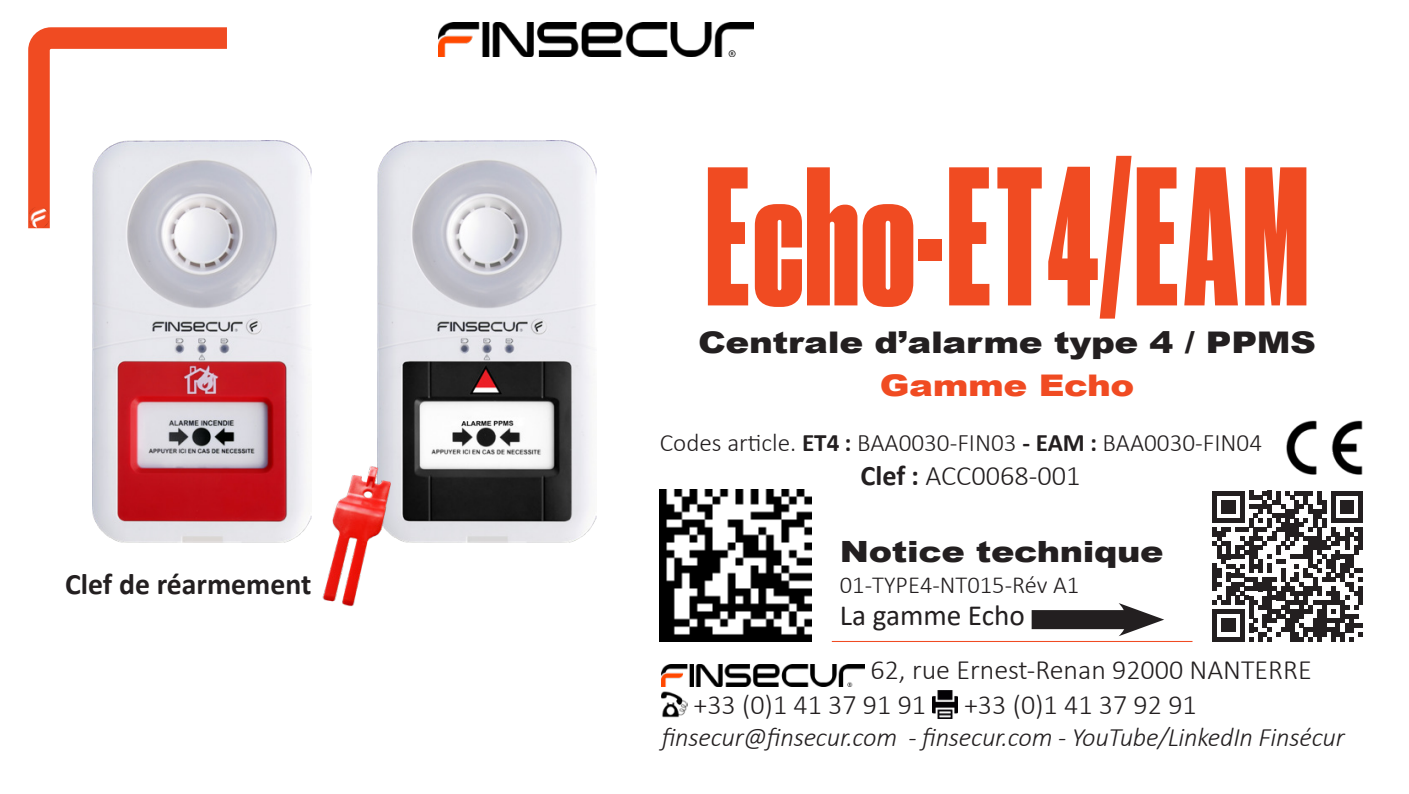
<style>
.page{position:relative;width:1409px;height:794px;background:#fff}
.page>*{position:absolute;margin:0;border:0;box-sizing:border-box;transform-origin:0 0}
.t1{font:185.5px "Druk Condensed Super";letter-spacing:.02em;color:#f04b22}
.t2{font:900 29.75px/43.1px "Arial";letter-spacing:-.01em;color:#231f20;text-align:center;scale:1.2 1}
.t3{font:700 29.75px "Calibri";color:#231f20}
.t4{font:900 29.4px "Arial";letter-spacing:-.01em;color:#231f20;scale:1.2 1}
.t5{font:29.4px "Calibri";color:#231f20}
._2018_TEXTE_NORMAL{font:300 28.35px "Calibri";color:#231f20}
.TITRE_FINSECUR{font:300 28px "Calibri";color:#231f20}
.TITRE_FINSECUR-2{font:italic 300 26.6px "Calibri";letter-spacing:-.01em;color:#231f20}
.t6{font:300 25.2px "Calibri";color:#231f20}
.t7{font:300 24.5px "Calibri";color:#231f20}
.s1{color:#f04b22}
.s2{font-weight:700}
</style>
<div class="page">
<img style="left:377px;top:140px;width:219px;height:402px">
<div style="left:1032px;top:610px;width:104px;height:19px;background:#231f20"></div>
<svg style="left:1118px;top:603px;width:46px;height:33px"></svg>
<img style="left:662px;top:664px;width:202px;height:22px">
<img style="left:662px;top:691px;width:25px;height:27px">
<img style="left:932px;top:691px;width:26px;height:27px">
<img style="left:660px;top:489px;width:152px;height:152px">
<hr style="left:832px;top:641px;width:360px;height:1px;background:#f04b22">
<svg style="left:1213px;top:491px;width:150px;height:150px"></svg>
<img style="left:438px;top:22px;width:315px;height:34px">
<svg style="left:28px;top:27px;width:199px;height:223px"></svg>
<img style="left:29px;top:208px;width:19px;height:19px">
<img style="left:1286px;top:420px;width:77px;height:54px">
<img style="left:322px;top:461px;width:73px;height:146px">
<img style="left:93px;top:140px;width:219px;height:402px">
<p class="t3" style="left:65px;top:563px;width:248px">Clef de réarmement</p>
<p class="t1" style="left:706px;top:123px;width:604px">Echo-ET4/EAM</p>
<p class="t2" style="left:698px;top:319px;width:516px">Centrale d’alarme type 4 / PPMS<br><span class="s1">Gamme Echo</span></p>
<p class="t6" style="left:660px;top:427px;width:604px">Codes article. <span class="s2">ET4 :</span> BAA0030-FIN03 <span class="s2">- EAM :</span> BAA0030-FIN04</p>
<p class="_2018_TEXTE_NORMAL" style="left:860px;top:458px;width:221px"><span class="s2">Clef :</span> ACC0068-001</p>
<p class="t4" style="left:840px;top:530px;width:271px">Notice technique</p>
<p class="t7" style="left:840px;top:570px;width:241px">01-TYPE4-NT015-Rév A1</p>
<p class="t5" style="left:840px;top:595px;width:187px">La gamme Echo</p>
<p class="TITRE_FINSECUR" style="left:870px;top:652px;width:443px">62, rue Ernest-Renan 92000 NANTERRE</p>
<p class="TITRE_FINSECUR" style="left:693px;top:687px;width:234px">+33 (0)1 41 37 91 91</p>
<p class="TITRE_FINSECUR" style="left:964px;top:687px;width:234px">+33 (0)1 41 37 92 91</p>
<p class="TITRE_FINSECUR-2" style="left:662px;top:720px;width:684px">finsecur@finsecur.com - finsecur.com - YouTube/LinkedIn Finsécur</p>
</div>
